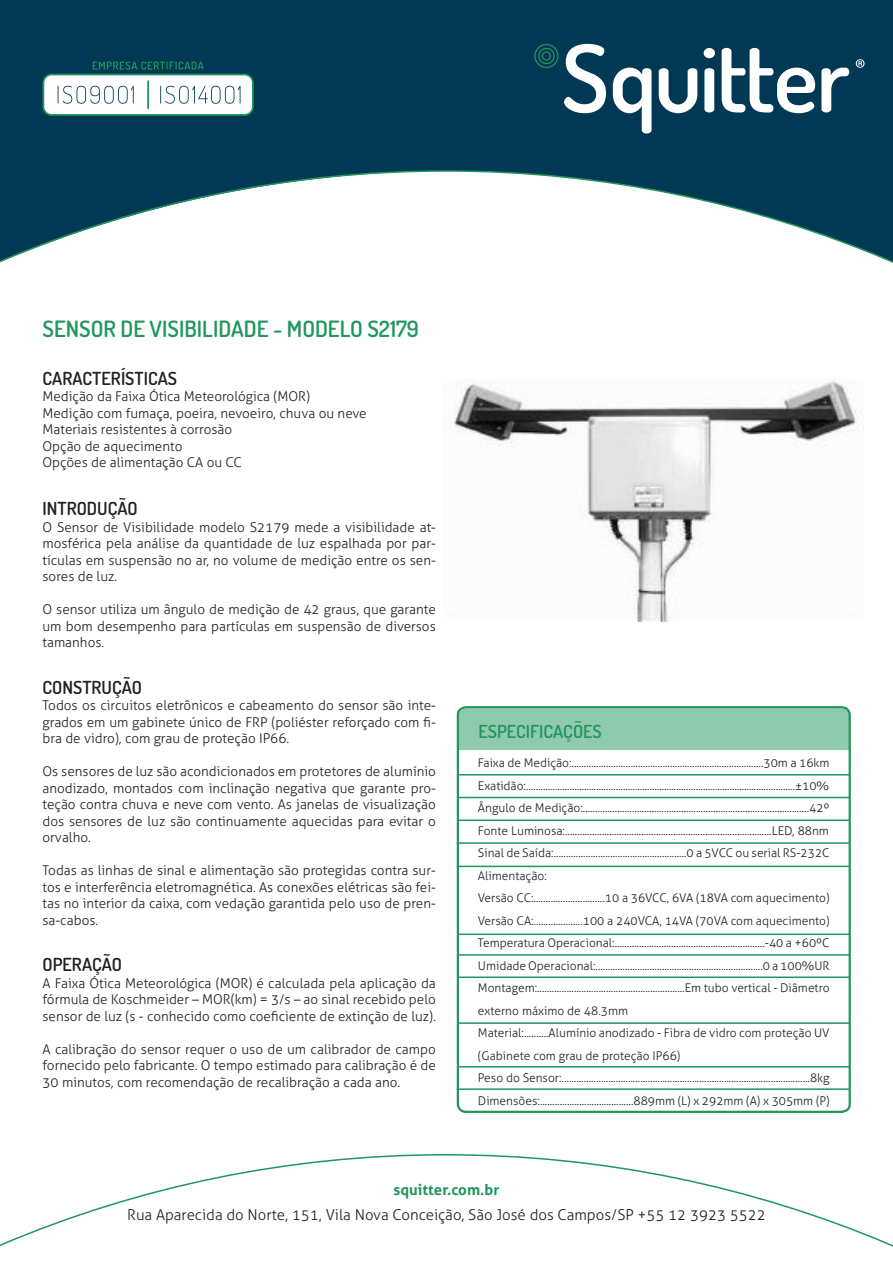
<style>
.page{position:relative;width:893px;height:1263px;background:#fff}
.page>*{position:absolute;margin:0;border:0;box-sizing:border-box;transform-origin:0 0}
.t1{font:600 22.5px "Dosis";color:#21965e}
.t2{font:600 18px "Dosis";color:#231f20}
.t3{font:600 18px "Dosis";color:#21965e}
.t4{font:300 15px "Aller";color:#231f20}
.t5{font:700 15px "Aller";color:#21965e}
.t6{font:300 13.5px/16.5px "Aller";color:#231f20;text-align:justify}
.t7{font:300 12px/22.5px "Aller";color:#231f20}
</style>
<div class="page">
<div style="left:0;top:0;width:893px;height:170px;background:#013954"></div>
<svg style="left:0;top:170px;width:893px;height:93px"></svg>
<svg style="left:0;top:1154px;width:893px;height:93px"></svg>
<svg style="left:43px;top:62px;width:211px;height:54px"></svg>
<hr style="left:147px;top:80px;width:2px;height:29px;background:#21965e">
<svg style="left:564px;top:44px;width:42px;height:69px"></svg>
<svg style="left:613px;top:68px;width:39px;height:66px"></svg>
<svg style="left:659px;top:68px;width:38px;height:45px"></svg>
<svg style="left:704px;top:48px;width:11px;height:64px"></svg>
<svg style="left:722px;top:48px;width:93px;height:65px"></svg>
<svg style="left:821px;top:68px;width:28px;height:44px"></svg>
<svg style="left:534px;top:44px;width:24px;height:24px"></svg>
<svg style="left:856px;top:59px;width:8px;height:9px"></svg>
<div style="left:460px;top:709px;width:388px;height:41px;background:#90caae"></div>
<div style="left:457px;top:706px;width:394px;height:407px;border:2px solid #21965e;border-radius:8px"></div>
<hr style="left:457px;top:774px;width:392px;height:1px;background:#21965e">
<hr style="left:458px;top:797px;width:392px;height:1px;background:#21965e">
<hr style="left:458px;top:819px;width:392px;height:2px;background:#21965e">
<hr style="left:457px;top:842px;width:392px;height:2px;background:#21965e">
<hr style="left:457px;top:866px;width:392px;height:1px;background:#21965e">
<hr style="left:457px;top:933px;width:392px;height:2px;background:#21965e">
<hr style="left:458px;top:954px;width:392px;height:2px;background:#21965e">
<hr style="left:458px;top:976px;width:392px;height:2px;background:#21965e">
<hr style="left:458px;top:1022px;width:392px;height:2px;background:#21965e">
<hr style="left:458px;top:1066px;width:392px;height:1px;background:#21965e">
<hr style="left:457px;top:1088px;width:392px;height:2px;background:#21965e">
<img style="left:454px;top:381px;width:404px;height:240px">
<p class="t1" style="left:43px;top:314px;width:378px">SENSOR DE VISIBILIDADE - MODELO S2179</p>
<p class="t2" style="left:43px;top:366px;width:136px">CARACTERÍSTICAS</p>
<p class="t6" style="left:43px;top:388px;width:269px">Medição da Faixa Ótica Meteorológica (MOR)</p>
<p class="t6" style="left:43px;top:404px;width:326px">Medição com fumaça, poeira, nevoeiro, chuva ou neve</p>
<p class="t6" style="left:43px;top:421px;width:191px">Materiais resistentes à corrosão</p>
<p class="t6" style="left:43px;top:437px;width:141px">Opção de aquecimento</p>
<p class="t6" style="left:43px;top:454px;width:201px">Opções de alimentação CA ou CC</p>
<p class="t2" style="left:43px;top:497px;width:97px">INTRODUÇÃO</p>
<p class="t6" style="left:43px;top:518px;width:395px">O Sensor de Visibilidade modelo S2179 mede a visibilidade at&shy;mosférica pela análise da quantidade de luz espalhada por par&shy;tículas em suspensão no ar, no volume de medição entre os sen&shy;sores de luz.</p>
<p class="t6" style="left:43px;top:601px;width:395px">O sensor utiliza um ângulo de medição de 42 graus, que garante um bom desempenho para partículas em suspensão de diversos tamanhos.</p>
<p class="t2" style="left:43px;top:675px;width:101px">CONSTRUÇÃO</p>
<p class="t6" style="left:43px;top:697px;width:395px">Todos os circuitos eletrônicos e cabeamento do sensor são inte&shy;grados em um gabinete único de FRP (poliéster reforçado com fi&shy;bra de vidro), com grau de proteção IP66.</p>
<p class="t6" style="left:43px;top:763px;width:395px">Os sensores de luz são acondicionados em protetores de alumínio anodizado, montados com inclinação negativa que garante pro&shy;teção contra chuva e neve com vento. As janelas de visualização dos sensores de luz são continuamente aquecidas para evitar o orvalho.</p>
<p class="t6" style="left:43px;top:862px;width:395px">Todas as linhas de sinal e alimentação são protegidas contra sur&shy;tos e interferência eletromagnética. As conexões elétricas são fei&shy;tas no interior da caixa, com vedação garantida pelo uso de pren&shy;sa-cabos.</p>
<p class="t2" style="left:43px;top:953px;width:81px">OPERAÇÃO</p>
<p class="t6" style="left:43px;top:974px;width:395px">A Faixa Ótica Meteorológica (MOR) é calculada pela aplicação da fórmula de Koschmeider – MOR(km) = 3/s – ao sinal recebido pelo sensor de luz (s - conhecido como coeficiente de extinção de luz).</p>
<p class="t6" style="left:43px;top:1040px;width:395px">A calibração do sensor requer o uso de um calibrador de campo fornecido pelo fabricante. O tempo estimado para calibração é de 30 minutos, com recomendação de recalibração a cada ano.</p>
<p class="t3" style="left:478px;top:719px;width:125px">ESPECIFICAÇÕES</p>
<p class="t7" style="left:478px;top:752px;width:353px">Faixa de Medição:..............................................................................30m a 16km</p>
<p class="t7" style="left:478px;top:774px;width:353px">Exatidão:...............................................................................................................±10%</p>
<p class="t7" style="left:478px;top:797px;width:353px">Ângulo de Medição:............................................................................................42º</p>
<p class="t7" style="left:478px;top:819px;width:352px">Fonte Luminosa:....................................................................................LED, 88nm</p>
<p class="t7" style="left:478px;top:842px;width:353px">Sinal de Saída:......................................................0 a 5VCC ou serial RS-232C</p>
<p class="t7" style="left:478px;top:864px;width:70px">Alimentação:</p>
<p class="t7" style="left:478px;top:887px;width:353px">Versão CC:.............................10 a 36VCC, 6VA (18VA com aquecimento)</p>
<p class="t7" style="left:478px;top:909px;width:353px">Versão CA:....................100 a 240VCA, 14VA (70VA com aquecimento)</p>
<p class="t7" style="left:478px;top:932px;width:353px">Temperatura Operacional:.............................................................-40 a +60ºC</p>
<p class="t7" style="left:478px;top:954px;width:353px">Umidade Operacional:....................................................................0 a 100%UR</p>
<p class="t7" style="left:478px;top:977px;width:353px">Montagem:............................................................Em tubo vertical - Diâmetro externo máximo de 48.3mm</p>
<p class="t7" style="left:478px;top:1022px;width:353px">Material:..........Alumínio anodizado - Fibra de vidro com proteção UV (Gabinete com grau de proteção IP66)</p>
<p class="t7" style="left:478px;top:1067px;width:353px">Peso do Sensor:.....................................................................................................8kg</p>
<p class="t7" style="left:478px;top:1089px;width:353px">Dimensões:......................................889mm (L) x 292mm (A) x 305mm (P)</p>
<p class="t5" style="left:394px;top:1180px;width:107px">squitter.com.br</p>
<p class="t4" style="left:127px;top:1206px;width:640px">Rua Aparecida do Norte, 151, Vila Nova Conceição, São José dos Campos/SP +55 12 3923 5522</p>
</div>
